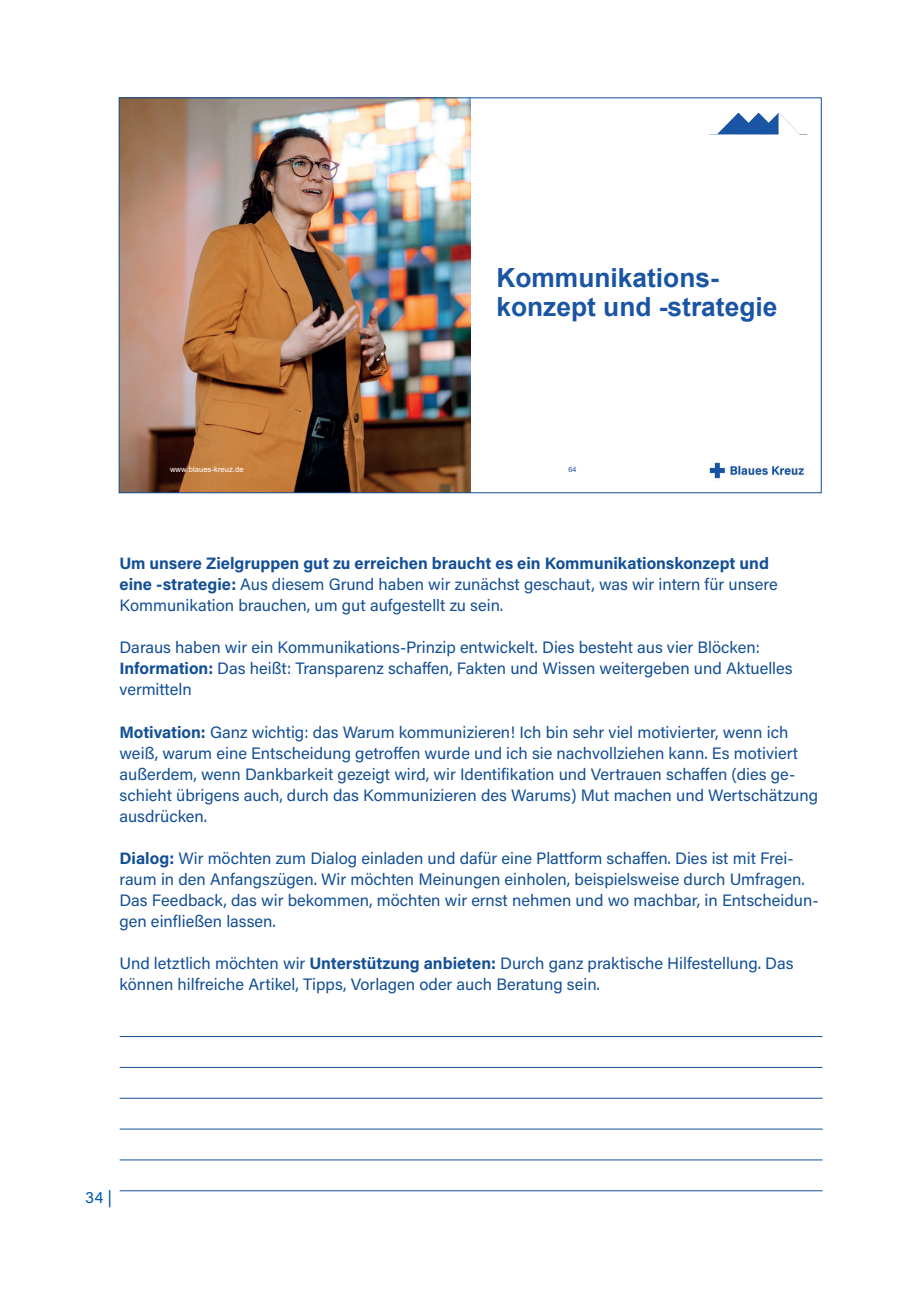
<style>
.page{position:relative;width:919px;height:1289px;background:#fff}
.page>*{position:absolute;margin:0;border:0;box-sizing:border-box;transform-origin:0 0}
.t1{font:700 26.25px/28.3px "Arial";color:#1954a5}
.t2{font:16.5px/21px "Acumin Pro";color:#124f96}
.t3{font:16.5px "Acumin Pro";color:#015aaa}
.t4{font:7.65px "Arial";color:#fff}
.t5{font:7.35px "Arial";color:#1954a5}
.s1{font-weight:700}
</style>
<div class="page">
<img style="left:709px;top:462px;width:96px;height:19px">
<img style="left:121px;top:99px;width:349px;height:392px">
<img style="left:709px;top:112px;width:99px;height:23px">
<hr style="left:120px;top:1036px;width:702px;height:1px;background:#124f96">
<hr style="left:120px;top:1128px;width:702px;height:1px;background:#124f96">
<hr style="left:120px;top:1066px;width:702px;height:1px;background:#124f96">
<hr style="left:120px;top:1159px;width:702px;height:1px;background:#124f96">
<hr style="left:120px;top:1097px;width:702px;height:1px;background:#124f96">
<hr style="left:120px;top:1190px;width:702px;height:1px;background:#124f96">
<h1 class="t1" style="left:496px;top:264px;width:282px">Kommunikations&shy;konzept und -strategie</h1>
<p class="t4" style="left:170px;top:464px;width:75px">www.blaues-kreuz.de</p>
<p class="t5" style="left:568px;top:464px;width:10px">64</p>
<p class="t2" style="left:119px;top:552px;width:659px"><span class="s1">Um unsere Zielgruppen gut zu erreichen braucht es ein Kommunikationskonzept und eine -strategie:</span> Aus diesem Grund haben wir zunächst geschaut, was wir intern für unsere<br>Kommunikation brauchen, um gut aufgestellt zu sein.</p>
<p class="t2" style="left:119px;top:636px;width:674px">Daraus haben wir ein Kommunikations-Prinzip entwickelt. Dies besteht aus vier Blöcken:<br><span class="s1">Information:</span> Das heißt: Transparenz schaffen, Fakten und Wissen weitergeben und Aktuelles vermitteln</p>
<p class="t2" style="left:119px;top:720px;width:700px"><span class="s1">Motivation:</span> Ganz wichtig: das Warum kommunizieren! Ich bin sehr viel motivierter, wenn ich weiß, warum eine Entscheidung getroffen wurde und ich sie nachvollziehen kann. Es motiviert außerdem, wenn Dankbarkeit gezeigt wird, wir Identifikation und Vertrauen schaffen (dies ge&shy;schieht übrigens auch, durch das Kommunizieren des Warums) Mut machen und Wertschätzung ausdrücken.</p>
<p class="t2" style="left:119px;top:846px;width:700px"><span class="s1">Dialog:</span> Wir möchten zum Dialog einladen und dafür eine Plattform schaffen. Dies ist mit Frei&shy;raum in den Anfangszügen. Wir möchten Meinungen einholen, beispielsweise durch Umfragen.<br>Das Feedback, das wir bekommen, möchten wir ernst nehmen und wo machbar, in Entscheidun&shy;gen einfließen lassen.</p>
<p class="t2" style="left:119px;top:951px;width:675px">Und letztlich möchten wir <span class="s1">Unterstützung anbieten:</span> Durch ganz praktische Hilfestellung. Das können hilfreiche Artikel, Tipps, Vorlagen oder auch Beratung sein.</p>
<p class="t3" style="left:85px;top:1185px;width:29px">34 |</p>
</div>
